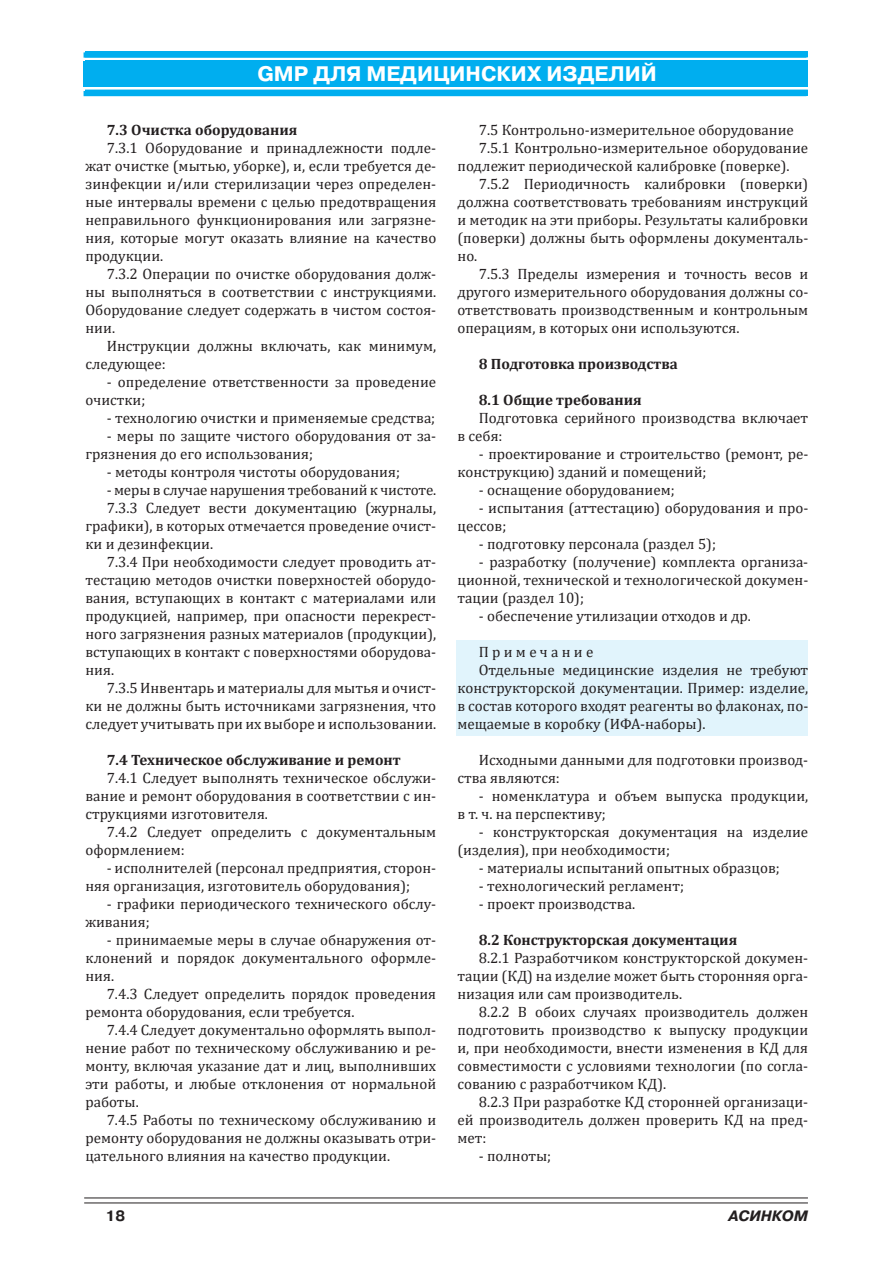
<style>
.page{position:relative;width:893px;height:1263px;background:#fff}
.page>*{position:absolute;margin:0;border:0;box-sizing:border-box;transform-origin:0 0}
.t1{font:21px "Cambria";color:#fff}
.t2{font:700 21px "Pragmatica C";color:#fff}
.t3{font:15px/18px "Cambria";color:#231f20}
.t4{font:700 15px "Cambria";color:#231f20}
.t5{font:italic 700 15px "Pragmatica C";color:#231f20}
.t6{font:700 15px "Pragmatica C";color:#231f20}
</style>
<div class="page">
<div style="left:85px;top:51px;width:723px;height:5px;background:#00aeef"></div>
<div style="left:85px;top:60px;width:723px;height:26px;background:#00aeef"></div>
<hr style="left:84px;top:1197px;width:724px;height:1px;background:#231f20">
<hr style="left:84px;top:1202px;width:724px;height:1px;background:#231f20">
<div style="left:457px;top:640px;width:351px;height:96px;background:#e1f4fc"></div>
<div style="left:84px;top:52px;width:722px;height:6px;background:#36bff2"></div>
<div style="left:85px;top:61px;width:723px;height:26px;background:#00aeef"></div>
<div style="left:85px;top:52px;width:723px;height:5px;background:#00aeef"></div>
<div style="left:85px;top:90px;width:723px;height:6px;background:#00aeef"></div>
<h1 class="t2" style="left:257px;top:63px;width:401px">GMP ДЛЯ МЕДИЦИНСКИХ ИЗДЕЛИЙ</h1>
<h1 class="t2" style="left:390px;top:62px;width:137px">СТАНДАРТЫ</h1>
<h1 class="t1" style="left:366px;top:62px;width:184px">СТАНДАРТИЗАЦИЯ</h1>
<h1 class="t1" style="left:341px;top:62px;width:235px">ПРЕДУПРЕЖДЕНИЯ FDA</h1>
<h1 class="t1" style="left:381px;top:63px;width:151px">ГЛАВ АЯ ТЕМА</h1>
<p class="t4" style="left:107px;top:121px;width:192px">7.3 Очистка оборудования</p>
<p class="t3" style="left:85px;top:139px;width:352px;text-align:justify;text-indent:21px">7.3.1 Оборудование и принадлежности подле&shy;жат очистке (мытью, уборке), и, если требуется де&shy;зинфекции и/или стерилизации через определен&shy;ные интервалы времени с целью предотвращения неправильного функционирования или загрязне&shy;ния, которые могут оказать влияние на качество продукции.</p>
<p class="t3" style="left:85px;top:265px;width:352px;text-align:justify;text-indent:21px">7.3.2 Операции по очистке оборудования долж&shy;ны выполняться в соответствии с инструкциями.<br>Оборудование следует содержать в чистом состоя&shy;нии.</p>
<p class="t3" style="left:85px;top:337px;width:352px;text-indent:21px">Инструкции должны включать, как минимум, следующее:</p>
<p class="t3" style="left:85px;top:373px;width:352px;text-indent:21px">- определение ответственности за проведение очистки;</p>
<p class="t3" style="left:107px;top:409px;width:330px">- технологию очистки и применяемые средства;</p>
<p class="t3" style="left:85px;top:427px;width:352px;text-indent:21px">- меры по защите чистого оборудования от за&shy;грязнения до его использования;</p>
<p class="t3" style="left:107px;top:463px;width:295px">- методы контроля чистоты оборудования;</p>
<p class="t3" style="left:107px;top:481px;width:331px">- меры в случае нарушения требований к чистоте.</p>
<p class="t3" style="left:107px;top:499px;width:331px">7.3.3 Следует вести документацию (журналы,</p>
<p class="t3" style="left:85px;top:517px;width:352px">графики), в которых отмечается проведение очист-</p>
<p class="t3" style="left:85px;top:535px;width:129px">ки и дезинфекции.</p>
<p class="t3" style="left:107px;top:553px;width:331px">7.3.4 При необходимости следует проводить ат-</p>
<p class="t3" style="left:85px;top:571px;width:352px">тестацию методов очистки поверхностей оборудо-</p>
<p class="t3" style="left:85px;top:589px;width:352px">вания, вступающих в контакт с материалами или</p>
<p class="t3" style="left:85px;top:607px;width:352px">продукцией, например, при опасности перекрест-</p>
<p class="t3" style="left:85px;top:625px;width:352px">ного загрязнения разных материалов (продукции),</p>
<p class="t3" style="left:85px;top:643px;width:352px">вступающих в контакт с поверхностями оборудова-</p>
<p class="t3" style="left:85px;top:661px;width:30px">ния.</p>
<p class="t3" style="left:107px;top:679px;width:331px">7.3.5 Инвентарь и материалы для мытья и очист-</p>
<p class="t3" style="left:85px;top:697px;width:352px">ки не должны быть источниками загрязнения, что</p>
<p class="t3" style="left:85px;top:715px;width:352px">следует учитывать при их выборе и использовании.</p>
<p class="t4" style="left:107px;top:751px;width:295px">7.4 Техническое обслуживание и ремонт</p>
<p class="t3" style="left:85px;top:769px;width:352px;text-align:justify;text-indent:21px">7.4.1 Следует выполнять техническое обслужи&shy;вание и ремонт оборудования в соответствии с ин&shy;струкциями изготовителя.</p>
<p class="t3" style="left:85px;top:823px;width:352px;text-indent:21px">7.4.2 Следует определить с документальным оформлением:</p>
<p class="t3" style="left:85px;top:859px;width:352px;text-indent:21px">- исполнителей (персонал предприятия, сторон&shy;няя организация, изготовитель оборудования);</p>
<p class="t3" style="left:85px;top:895px;width:352px;text-indent:21px">- графики периодического технического обслу&shy;живания;</p>
<p class="t3" style="left:85px;top:931px;width:352px;text-align:justify;text-indent:21px">- принимаемые меры в случае обнаружения от&shy;клонений и порядок документального оформле&shy;ния.</p>
<p class="t3" style="left:85px;top:985px;width:352px;text-indent:21px">7.4.3 Следует определить порядок проведения ремонта оборудования, если требуется.</p>
<p class="t3" style="left:85px;top:1021px;width:352px;text-align:justify;text-indent:21px">7.4.4 Следует документально оформлять выпол&shy;нение работ по техническому обслуживанию и ре&shy;монту, включая указание дат и лиц, выполнивших эти работы, и любые отклонения от нормальной работы.</p>
<p class="t3" style="left:85px;top:1111px;width:352px;text-align:justify;text-indent:21px">7.4.5 Работы по техническому обслуживанию и ремонту оборудования не должны оказывать отри&shy;цательного влияния на качество продукции.</p>
<p class="t3" style="left:479px;top:121px;width:317px">7.5 Контрольно-измерительное оборудование</p>
<p class="t3" style="left:479px;top:139px;width:331px">7.5.1 Контрольно-измерительное оборудование</p>
<p class="t3" style="left:457px;top:157px;width:334px">подлежит периодической калибровке (поверке).</p>
<p class="t3" style="left:479px;top:175px;width:331px">7.5.2 Периодичность калибровки (поверки)</p>
<p class="t3" style="left:457px;top:193px;width:352px">должна соответствовать требованиям инструкций</p>
<p class="t3" style="left:457px;top:211px;width:352px">и методик на эти приборы. Результаты калибровки</p>
<p class="t3" style="left:457px;top:229px;width:352px">(поверки) должны быть оформлены документаль-</p>
<p class="t3" style="left:457px;top:247px;width:21px">но.</p>
<p class="t3" style="left:479px;top:265px;width:331px">7.5.3 Пределы измерения и точность весов и</p>
<p class="t3" style="left:457px;top:283px;width:352px">другого измерительного оборудования должны со-</p>
<p class="t3" style="left:457px;top:301px;width:352px">ответствовать производственным и контрольным</p>
<p class="t3" style="left:457px;top:319px;width:283px">операциям, в которых они используются.</p>
<p class="t4" style="left:479px;top:355px;width:201px">8 Подготовка производства</p>
<p class="t4" style="left:479px;top:391px;width:164px">8.1 Общие требования</p>
<p class="t3" style="left:457px;top:409px;width:352px;text-indent:21px">Подготовка серийного производства включает в себя:</p>
<p class="t3" style="left:457px;top:445px;width:352px;text-indent:21px">- проектирование и строительство (ремонт, ре&shy;конструкцию) зданий и помещений;</p>
<p class="t3" style="left:479px;top:481px;width:198px">- оснащение оборудованием;</p>
<p class="t3" style="left:457px;top:499px;width:352px;text-indent:21px">- испытания (аттестацию) оборудования и про&shy;цессов;</p>
<p class="t3" style="left:479px;top:535px;width:239px">- подготовку персонала (раздел 5);</p>
<p class="t3" style="left:457px;top:553px;width:352px;text-align:justify;text-indent:21px">- разработку (получение) комплекта организа&shy;ционной, технической и технологической докумен&shy;тации (раздел 10);</p>
<p class="t3" style="left:479px;top:607px;width:274px">- обеспечение утилизации отходов и др.</p>
<p class="t3" style="left:479px;top:643px;width:116px">П р и м е ч а н и е</p>
<p class="t3" style="left:479px;top:661px;width:331px">Отдельные медицинские изделия не требуют</p>
<p class="t3" style="left:457px;top:679px;width:352px">конструкторской документации. Пример: изделие,</p>
<p class="t3" style="left:457px;top:697px;width:352px">в состав которого входят реагенты во флаконах, по-</p>
<p class="t3" style="left:457px;top:715px;width:250px">мещаемые в коробку (ИФА-наборы).</p>
<p class="t3" style="left:457px;top:751px;width:352px;text-indent:21px">Исходными данными для подготовки производ&shy;ства являются:</p>
<p class="t3" style="left:457px;top:787px;width:352px;text-indent:21px">- номенклатура и объем выпуска продукции, в т. ч. на перспективу;</p>
<p class="t3" style="left:457px;top:823px;width:352px;text-indent:21px">- конструкторская документация на изделие (изделия), при необходимости;</p>
<p class="t3" style="left:479px;top:859px;width:303px">- материалы испытаний опытных образцов;</p>
<p class="t3" style="left:479px;top:877px;width:207px">- технологический регламент;</p>
<p class="t3" style="left:479px;top:895px;width:158px">- проект производства.</p>
<p class="t4" style="left:479px;top:931px;width:260px">8.2 Конструкторская документация</p>
<p class="t3" style="left:457px;top:949px;width:352px;text-align:justify;text-indent:21px">8.2.1 Разработчиком конструкторской докумен&shy;тации (КД) на изделие может быть сторонняя орга&shy;низация или сам производитель.</p>
<p class="t3" style="left:457px;top:1003px;width:352px;text-align:justify;text-indent:21px">8.2.2 В обоих случаях производитель должен подготовить производство к выпуску продукции и, при необходимости, внести изменения в КД для совместимости с условиями технологии (по согла&shy;сованию с разработчиком КД).</p>
<p class="t3" style="left:457px;top:1093px;width:352px;text-align:justify;text-indent:21px">8.2.3 При разработке КД сторонней организаци&shy;ей производитель должен проверить КД на пред&shy;мет:</p>
<p class="t3" style="left:479px;top:1147px;width:74px">- полноты;</p>
<p class="t6" style="left:105px;top:1207px;width:21px">18</p>
<p class="t5" style="left:728px;top:1207px;width:81px">АСИНКОМ</p>
</div>
